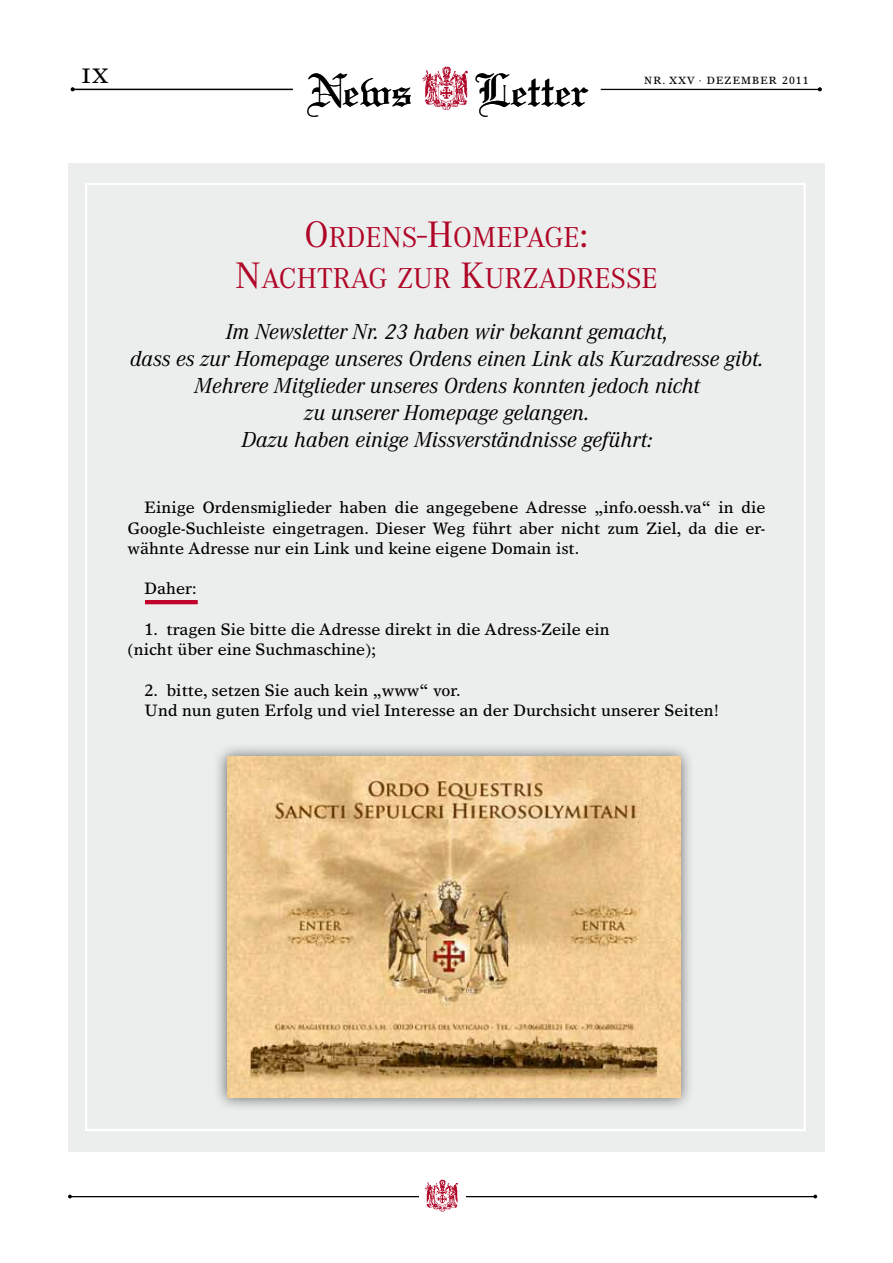
<style>
.page{position:relative;width:893px;height:1263px;background:#fff}
.page>*{position:absolute;margin:0;border:0;box-sizing:border-box;transform-origin:0 0}
.t1{font:49.35px "Linotext";color:#000}
.t2{font:29.85px/40.5px "Corporate A";color:#af0527;text-align:center}
.t3{font:italic 22.5px/27px "Corporate A";color:#000;text-align:center}
.t4{font:21px "Times Europa";color:#000}
.t5{font:16.5px/20.2px "Times Europa";color:#000}
.t6{font:10.5px "Times Europa";letter-spacing:.1em;color:#000}
.s1{font-size:38.25px}
</style>
<div class="page">
<hr style="left:70px;top:1196px;width:746px;height:1px;background:#000">
<div style="left:419px;top:1184px;width:47px;height:19px;background:#fff"></div>
<img style="left:424px;top:1179px;width:34px;height:33px">
<hr style="left:601px;top:89px;width:219px;height:1px;background:#000">
<div style="left:68px;top:163px;width:757px;height:988px;background:#eceded"></div>
<svg style="left:422px;top:66px;width:46px;height:44px"></svg>
<hr style="left:74px;top:89px;width:219px;height:1px;background:#000">
<svg style="left:71px;top:87px;width:4px;height:4px"></svg>
<svg style="left:818px;top:87px;width:4px;height:4px"></svg>
<div style="left:213px;top:742px;width:481px;height:370px;background:#000;opacity:.6"></div>
<img style="left:227px;top:756px;width:453px;height:341px">
<hr style="left:145px;top:600px;width:53px;height:4px;background:#c1002a">
<p class="t4" style="left:82px;top:64px;width:28px">IX</p>
<p class="t6" style="left:644px;top:74px;width:99px">NR. XXV · dezember</p>
<p class="t6" style="left:782px;top:74px;width:28px">2011</p>
<h1 class="t1" style="left:307px;top:61px;width:107px">News</h1>
<h1 class="t1" style="left:475px;top:61px;width:116px">Letter</h1>
<h2 class="t2" style="left:235px;top:218px;width:424px"><span class="s1">O</span>RDENS<span class="s1">-H</span>OMEPAGE<span class="s1">:<br>N</span>ACHTRAG ZUR <span class="s1">K</span>URZADRESSE</h2>
<p class="t3" style="left:130px;top:318px;width:635px">Im Newsletter Nr. 23 haben wir bekannt gemacht,<br>dass es zur Homepage unseres Ordens einen Link als Kurzadresse gibt.<br>Mehrere Mitglieder unseres Ordens konnten jedoch nicht<br>zu unserer Homepage gelangen.<br>Dazu haben einige Missverständnisse geführt:</p>
<p class="t5" style="left:128px;top:497px;width:639px;text-align:justify;text-indent:17px">Einige Ordensmiglieder haben die angegebene Adresse „info.oessh.va“ in die Google-Suchleiste eingetragen. Dieser Weg führt aber nicht zum Ziel, da die er&shy;wähnte Adresse nur ein Link und keine eigene Domain ist.</p>
<p class="t5" style="left:145px;top:578px;width:54px">Daher:</p>
<p class="t5" style="left:128px;top:619px;width:484px;text-indent:17px">1. tragen Sie bitte die Adresse direkt in die Adress-Zeile ein (nicht über eine Suchmaschine);</p>
<p class="t5" style="left:145px;top:679px;width:576px">2. bitte, setzen Sie auch kein „www“ vor.<br>Und nun guten Erfolg und viel Interesse an der Durchsicht unserer Seiten!</p>
</div>
